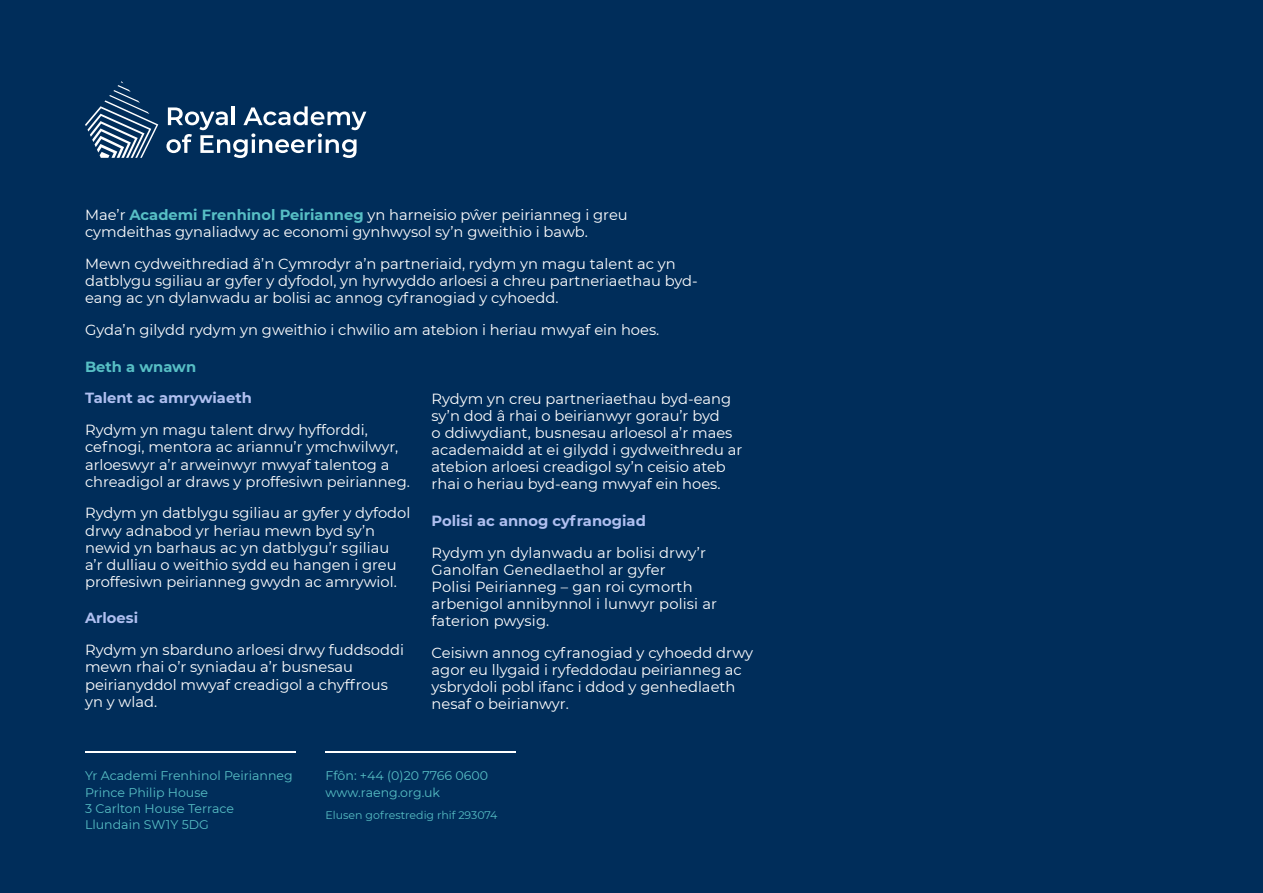
<style>
.page{position:relative;width:1263px;height:893px;background:#002d5a}
.page>*{position:absolute;margin:0;border:0;box-sizing:border-box;transform-origin:0 0}
.t1{font:14.7px/17.1px "Montserrat";color:#fff}
.t2{font:700 14.7px "Montserrat";color:#afbff0}
.t3{font:700 14.7px "Montserrat";color:#57bfc5}
.t4{font:12.6px/16.4px "Montserrat";color:#57bfc5}
.t5{font:10.95px "Montserrat";color:#57bfc5}
.s1{font-weight:700;color:#57bfc5}
</style>
<div class="page">
<hr style="left:85px;top:751px;width:211px;height:2px;background:#fff">
<hr style="left:326px;top:751px;width:190px;height:2px;background:#fff">
<svg style="left:85px;top:81px;width:73px;height:77px"></svg>
<svg style="left:166px;top:106px;width:200px;height:52px"></svg>
<p class="t1" style="left:85px;top:205px;width:544px">Mae’r <span class="s1">Academi Frenhinol Peirianneg</span> yn harneisio pŵer peirianneg i greu cymdeithas gynaliadwy ac economi gynhwysol sy’n gweithio i bawb.</p>
<p class="t1" style="left:85px;top:254px;width:614px">Mewn cydweithrediad â’n Cymrodyr a’n partneriaid, rydym yn magu talent ac yn datblygu sgiliau ar gyfer y dyfodol, yn hyrwyddo arloesi a chreu partneriaethau byd&shy;eang ac yn dylanwadu ar bolisi ac annog cyfranogiad y cyhoedd.</p>
<p class="t1" style="left:85px;top:320px;width:576px">Gyda’n gilydd rydym yn gweithio i chwilio am atebion i heriau mwyaf ein hoes.</p>
<p class="t3" style="left:85px;top:356px;width:113px">Beth a wnawn</p>
<p class="t2" style="left:85px;top:388px;width:168px">Talent ac amrywiaeth</p>
<p class="t1" style="left:85px;top:421px;width:326px">Rydym yn magu talent drwy hyfforddi, cefnogi, mentora ac ariannu’r ymchwilwyr, arloeswyr a’r arweinwyr mwyaf talentog a chreadigol ar draws y proffesiwn peirianneg.</p>
<p class="t1" style="left:85px;top:504px;width:327px">Rydym yn datblygu sgiliau ar gyfer y dyfodol drwy adnabod yr heriau mewn byd sy’n newid yn barhaus ac yn datblygu’r sgiliau a’r dulliau o weithio sydd eu hangen i greu proffesiwn peirianneg gwydn ac amrywiol.</p>
<p class="t2" style="left:85px;top:608px;width:55px">Arloesi</p>
<p class="t1" style="left:85px;top:641px;width:320px">Rydym yn sbarduno arloesi drwy fuddsoddi mewn rhai o’r syniadau a’r busnesau peirianyddol mwyaf creadigol a chyffrous yn y wlad.</p>
<p class="t1" style="left:432px;top:389px;width:312px">Rydym yn creu partneriaethau byd-eang sy’n dod â rhai o beirianwyr gorau’r byd<br>o ddiwydiant, busnesau arloesol a’r maes academaidd at ei gilydd i gydweithredu ar atebion arloesi creadigol sy’n ceisio ateb rhai o heriau byd-eang mwyaf ein hoes.</p>
<p class="t2" style="left:432px;top:510px;width:216px">Polisi ac annog cyfranogiad</p>
<p class="t1" style="left:432px;top:543px;width:287px">Rydym yn dylanwadu ar bolisi drwy’r<br>Ganolfan Genedlaethol ar gyfer<br>Polisi Peirianneg – gan roi cymorth arbenigol annibynnol i lunwyr polisi ar faterion pwysig.</p>
<p class="t1" style="left:432px;top:643px;width:323px">Ceisiwn annog cyfranogiad y cyhoedd drwy agor eu llygaid i ryfeddodau peirianneg ac ysbrydoli pobl ifanc i ddod y genhedlaeth nesaf o beirianwyr.</p>
<p class="t4" style="left:85px;top:767px;width:209px">Yr Academi Frenhinol Peirianneg<br>Prince Philip House<br>3 Carlton House Terrace<br>Llundain SW1Y 5DG</p>
<p class="t4" style="left:326px;top:767px;width:164px">Ffôn: +44 (0)20 7766 0600 www.raeng.org.uk</p>
<p class="t5" style="left:326px;top:808px;width:173px">Elusen gofrestredig rhif 293074</p>
</div>
